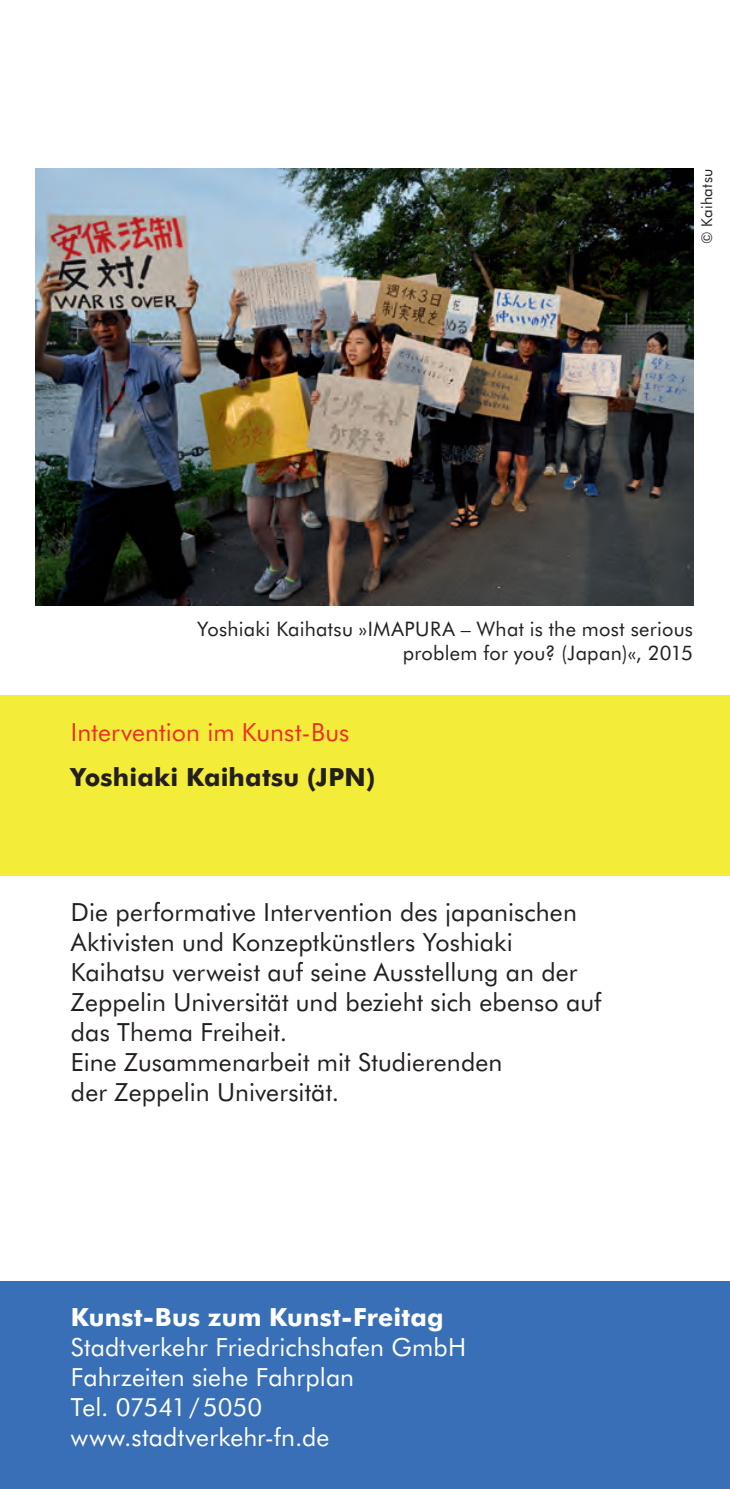
<style>
.page{position:relative;width:730px;height:1489px;background:#fff}
.page>*{position:absolute;margin:0;border:0;box-sizing:border-box;transform-origin:0 0}
._02_Fließtext{font:25px/30px "Futura BT";letter-spacing:.005em;color:#231f20}
._02_Fließtext-2{font:25px "Futura BT";letter-spacing:.005em;color:#fff}
._01_Name{font:700 25px "Futura BT";letter-spacing:.01em;color:#fff}
._00_Genre{font:25px "Futura BT";letter-spacing:.005em;color:#ee2d28}
._01_Name-2{font:700 25px "Futura BT";letter-spacing:.01em;color:#231f20}
._03_BU{font:20px/24px "Futura BT";letter-spacing:.015em;color:#231f20;text-align:right}
._05{font:15px "Futura BT";letter-spacing:.02em;color:#231f20}
</style>
<div class="page">
<div style="left:0;top:695px;width:730px;height:180px;background:#f3ec39"></div>
<div style="left:0;top:1280px;width:730px;height:208px;background:#396fb7"></div>
<img style="left:35px;top:169px;width:658px;height:436px">
<p class="_05" style="left:698px;top:244px;width:77px;rotate:-90deg">© Kaihatsu</p>
<p class="_03_BU" style="left:197px;top:616px;width:497px">Yoshiaki Kaihatsu »IMAPURA – What is the most serious problem for you? (Japan)«, 2015</p>
<p class="_00_Genre" style="left:71px;top:716px;width:280px">Intervention im Kunst-Bus</p>
<p class="_01_Name-2" style="left:71px;top:761px;width:306px">Yoshiaki Kaihatsu (JPN)</p>
<p class="_02_Fließtext" style="left:71px;top:896px;width:508px">Die performative Intervention des japanischen</p>
<p class="_02_Fließtext" style="left:71px;top:926px;width:532px">Aktivisten und Konzeptkünstlers Yoshiaki Kaihatsu verweist auf seine Ausstellung an der Zeppelin Universität und bezieht sich ebenso auf das Thema Freiheit.</p>
<p class="_02_Fließtext" style="left:71px;top:1046px;width:433px">Eine Zusammenarbeit mit Studierenden</p>
<p class="_02_Fließtext" style="left:71px;top:1076px;width:270px">der Zeppelin Universität.</p>
<p class="_01_Name" style="left:71px;top:1301px;width:374px">Kunst-Bus zum Kunst-Freitag</p>
<p class="_02_Fließtext-2" style="left:71px;top:1331px;width:397px">Stadtverkehr Friedrichshafen GmbH</p>
<p class="_02_Fließtext-2" style="left:71px;top:1361px;width:285px">Fahrzeiten siehe Fahrplan</p>
<p class="_02_Fließtext-2" style="left:71px;top:1391px;width:193px">Tel. 07541/5050</p>
<p class="_02_Fließtext-2" style="left:71px;top:1421px;width:260px">www.stadtverkehr-fn.de</p>
</div>
